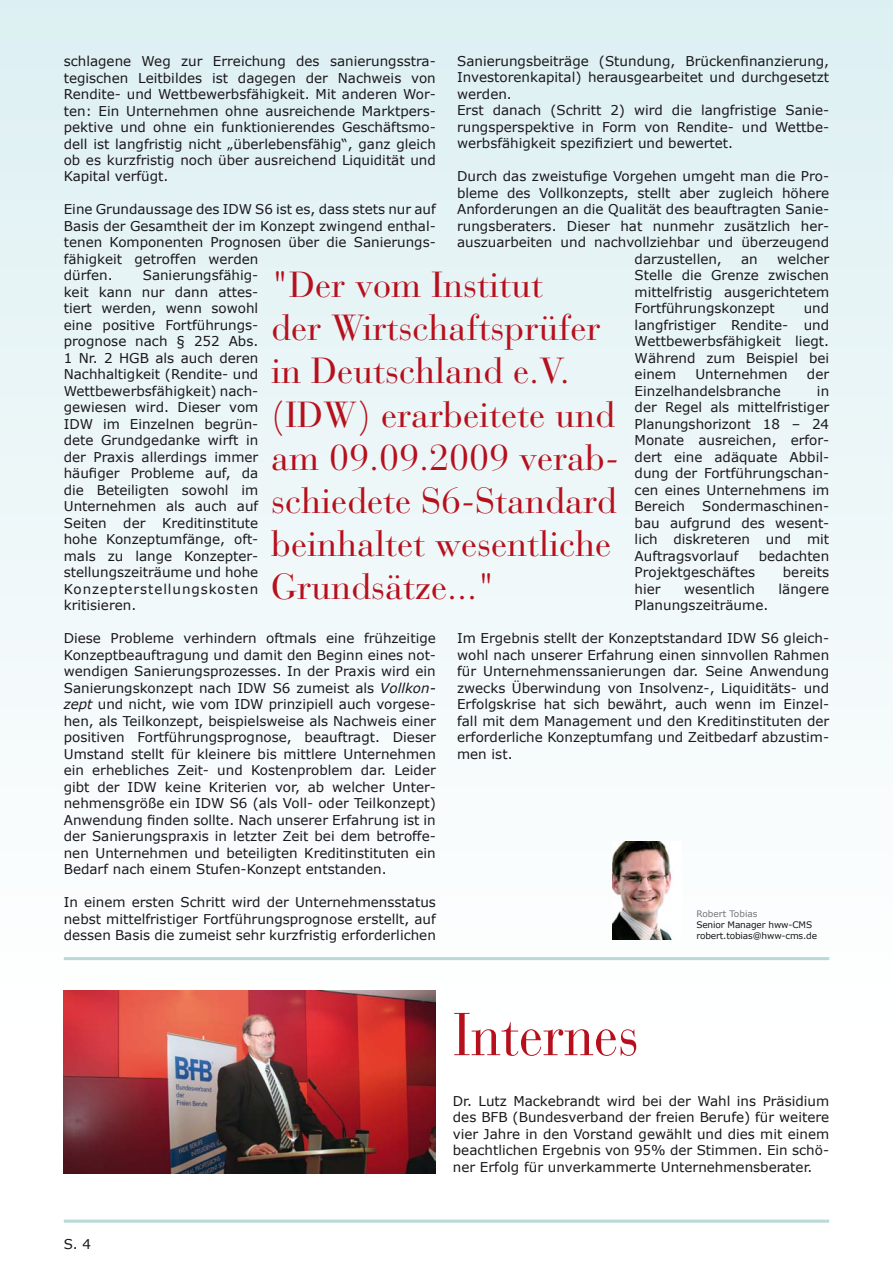
<style>
.page{position:relative;width:893px;height:1263px;background:#fff}
.page>*{position:absolute;margin:0;border:0;box-sizing:border-box;transform-origin:0 0}
.t1{font:60px "Bauer Bodoni";color:#b6101d;scale:.9 1}
.t2{font:36px/43.2px "Bauer Bodoni";color:#b6101d}
.t3{font:13.5px/16.5px "Verdana";color:#1a171c;text-align:justify}
.t4{font:9px/10.8px "Verdana";letter-spacing:-.015em;color:#1a171c}
.t5{font:9px "Verdana";color:#757577}
.s1{font-style:italic}
</style>
<div class="page">
<div style="left:0;top:0;width:893px;height:1263px;background:linear-gradient(to bottom,#def0f3,#fff)"></div>
<svg style="left:892px;top:0;width:1px;height:1263px"></svg>
<hr style="left:64px;top:957px;width:765px;height:3px;background:#b8d9d6">
<img style="left:613px;top:842px;width:69px;height:97px">
<hr style="left:64px;top:1220px;width:765px;height:3px;background:#b8d9d6">
<img style="left:64px;top:990px;width:372px;height:183px">
<p class="t3" style="left:457px;top:53px;width:374px;text-align:left">Sanierungsbeiträge (Stundung, Brückenfinanzierung, Investorenkapital) herausgearbeitet und durchgesetzt werden.<br>Erst danach (Schritt 2) wird die langfristige Sanie&shy;rungsperspektive in Form von Rendite- und Wettbe&shy;werbsfähigkeit spezifiziert und bewertet.</p>
<p class="t3" style="left:457px;top:168px;width:374px">Durch das zweistufige Vorgehen umgeht man die Pro-</p>
<p class="t3" style="left:457px;top:185px;width:374px">bleme des Vollkonzepts, stellt aber zugleich höhere</p>
<p class="t3" style="left:457px;top:201px;width:374px">Anforderungen an die Qualität des beauftragten Sanie-</p>
<p class="t3" style="left:457px;top:218px;width:374px">rungsberaters. Dieser hat nunmehr zusätzlich her-</p>
<p class="t3" style="left:457px;top:234px;width:374px">auszuarbeiten und nachvollziehbar und überzeugend</p>
<p class="t3" style="left:635px;top:251px;width:89px">darzustellen,</p>
<p class="t3" style="left:741px;top:251px;width:18px">an</p>
<p class="t3" style="left:64px;top:53px;width:374px">schlagene Weg zur Erreichung des sanierungsstra&shy;tegischen Leitbildes ist dagegen der Nachweis von Rendite- und Wettbewerbsfähigkeit. Mit anderen Wor&shy;ten: Ein Unternehmen ohne ausreichende Marktpers&shy;pektive und ohne ein funktionierendes Geschäftsmo&shy;dell ist langfristig nicht „überlebensfähig“, ganz gleich ob es kurzfristig noch über ausreichend Liquidität und Kapital verfügt.</p>
<p class="t3" style="left:64px;top:202px;width:374px;text-align:left">Eine Grundaussage des IDW S6 ist es, dass stets nur auf Basis der Gesamtheit der im Konzept zwingend enthal&shy;tenen Komponenten Prognosen über die Sanierungs&shy;fähigkeit getroffen werden<br>dürfen.</p>
<p class="t3" style="left:635px;top:251px;width:196px;text-indent:142px">welcher Stelle die Grenze zwischen mittelfristig ausgerichtetem Fortführungskonzept</p>
<p class="t3" style="left:64px;top:268px;width:196px;text-indent:79px">Sanierungsfähig&shy;keit kann nur dann attes&shy;tiert werden, wenn sowohl eine positive Fortführungs&shy;prognose nach § 252 Abs.<br>1 Nr. 2 HGB als auch deren Nachhaltigkeit (Rendite- und Wettbewerbsfähigkeit) nach&shy;gewiesen wird. Dieser vom IDW im Einzelnen begrün&shy;dete Grundgedanke wirft in der Praxis allerdings immer häufiger Probleme auf, da die Beteiligten sowohl im Unternehmen als auch auf Seiten der Kreditinstitute hohe Konzeptumfänge, oft&shy;mals zu lange Konzepter&shy;stellungszeiträume und hohe Konzepterstellungskosten kritisieren.</p>
<p class="t3" style="left:64px;top:630px;width:374px">Diese Probleme verhindern oftmals eine frühzeitige Konzeptbeauftragung und damit den Beginn eines not&shy;wendigen Sanierungsprozesses. In der Praxis wird ein Sanierungskonzept nach IDW S6 zumeist als <span class="s1">Vollkon&shy;zept</span> und nicht, wie vom IDW prinzipiell auch vorgese&shy;hen, als Teilkonzept, beispielsweise als Nachweis einer positiven Fortführungsprognose, beauftragt. Dieser Umstand stellt für kleinere bis mittlere Unternehmen ein erhebliches Zeit- und Kostenproblem dar. Leider gibt der IDW keine Kriterien vor, ab welcher Unter&shy;nehmensgröße ein IDW S6 (als Voll- oder Teilkonzept)<br>Anwendung finden sollte. Nach unserer Erfahrung ist in der Sanierungspraxis in letzter Zeit bei dem betroffe&shy;nen Unternehmen und beteiligten Kreditinstituten ein Bedarf nach einem Stufen-Konzept entstanden.</p>
<p class="t3" style="left:64px;top:894px;width:374px">In einem ersten Schritt wird der Unternehmensstatus nebst mittelfristiger Fortführungsprognose erstellt, auf dessen Basis die zumeist sehr kurzfristig erforderlichen</p>
<h2 class="t2" style="left:271px;top:264px;width:350px">"Der vom Institut<br>der Wirtschaftsprüfer in Deutschland e.V. (IDW) erarbeitete und am 09.09.2009 verab&shy;schiedete S6-Standard beinhaltet wesentliche<br>Grundsätze..."</h2>
<p class="t3" style="left:635px;top:300px;width:196px;text-indent:169px">und langfristiger Rendite- und Wettbewerbsfähigkeit liegt.<br>Während zum Beispiel bei einem</p>
<p class="t3" style="left:695px;top:366px;width:94px">Unternehmen</p>
<p class="t3" style="left:807px;top:366px;width:24px">der</p>
<p class="t3" style="left:635px;top:383px;width:148px">Einzelhandelsbranche</p>
<p class="t3" style="left:635px;top:383px;width:196px;text-indent:182px">in der Regel als mittelfristiger Planungshorizont 18 – 24<br>Monate ausreichen, erfor&shy;dert eine adäquate Abbil&shy;dung der Fortführungschan&shy;cen eines Unternehmens im Bereich</p>
<p class="t3" style="left:635px;top:498px;width:196px;text-indent:68px">Sondermaschinen&shy;bau aufgrund des wesent&shy;lich diskreteren und mit Auftragsvorlauf</p>
<p class="t3" style="left:759px;top:548px;width:72px">bedachten</p>
<p class="t3" style="left:635px;top:564px;width:122px">Projektgeschäftes</p>
<p class="t3" style="left:783px;top:564px;width:48px">bereits</p>
<p class="t3" style="left:635px;top:581px;width:28px">hier</p>
<p class="t3" style="left:684px;top:581px;width:73px">wesentlich</p>
<p class="t3" style="left:779px;top:581px;width:52px">längere</p>
<p class="t3" style="left:635px;top:597px;width:135px">Planungszeiträume.</p>
<p class="t3" style="left:457px;top:630px;width:374px">Im Ergebnis stellt der Konzeptstandard IDW S6 gleich&shy;wohl nach unserer Erfahrung einen sinnvollen Rahmen für Unternehmenssanierungen dar. Seine Anwendung zwecks Überwindung von Insolvenz-, Liquiditäts- und Erfolgskrise hat sich bewährt, auch wenn im Einzel&shy;fall mit dem Management und den Kreditinstituten der erforderliche Konzeptumfang und Zeitbedarf abzustim&shy;men ist.</p>
<p class="t5" style="left:696px;top:908px;width:63px">Robert Tobias</p>
<p class="t4" style="left:696px;top:920px;width:122px">Senior Manager hww-CMS robert.tobias@hww-cms.de</p>
<h1 class="t1" style="left:453px;top:999px;width:208px">Internes</h1>
<p class="t3" style="left:64px;top:1236px;width:29px">S. 4</p>
<p class="t3" style="left:453px;top:1093px;width:378px">Dr. Lutz Mackebrandt wird bei der Wahl ins Präsidium des BFB (Bundesverband der freien Berufe) für weitere vier Jahre in den Vorstand gewählt und dies mit einem beachtlichen Ergebnis von 95% der Stimmen. Ein schö&shy;ner Erfolg für unverkammerte Unternehmensberater.</p>
</div>
